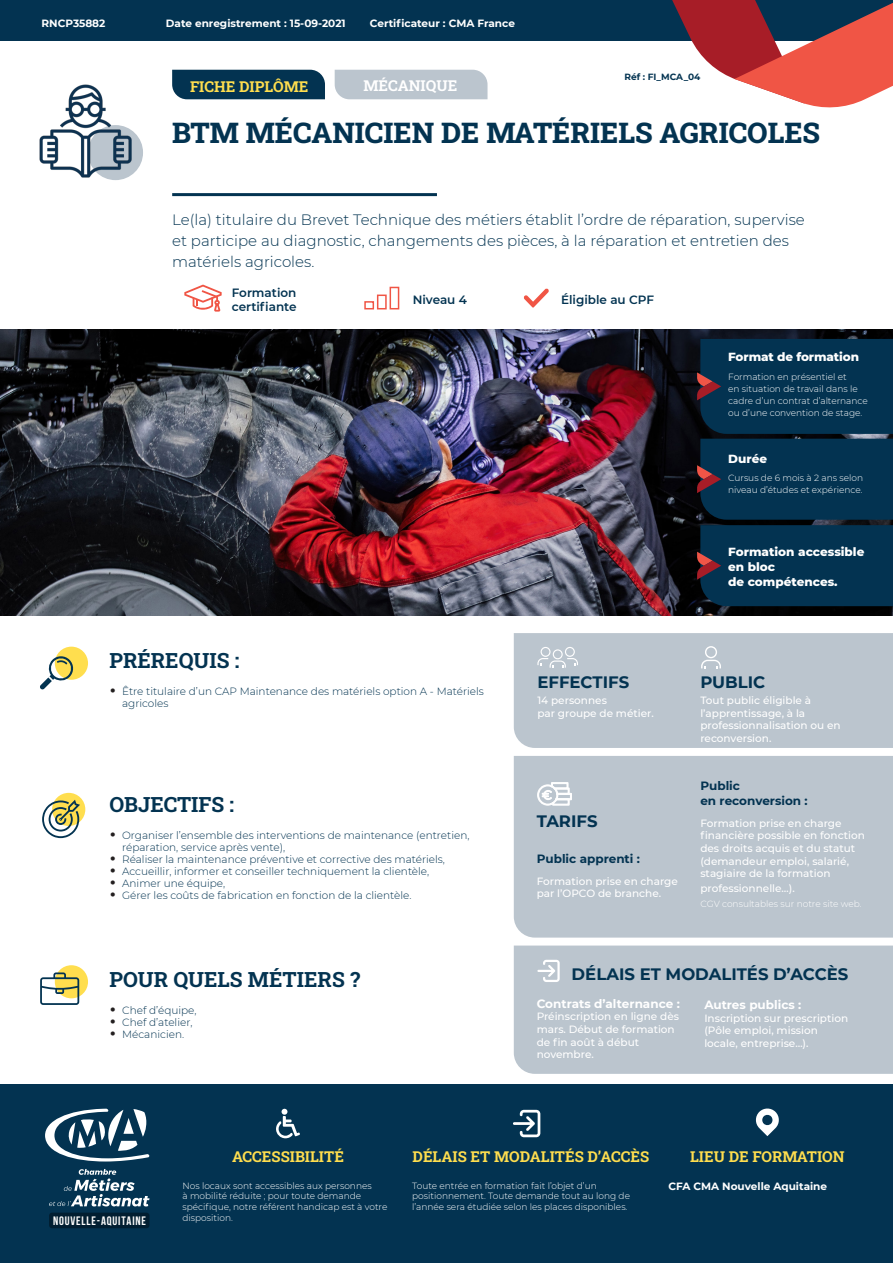
<style>
.page{position:relative;width:893px;height:1263px;background:#fff}
.page>*{position:absolute;margin:0;border:0;box-sizing:border-box;transform-origin:0 0}
.TITRE_DE_LA_FICHE{font:28.5px "Roboto Slab";color:#033351}
._8_FILETS_SOUS_TITRES{font:21px "Roboto Slab";color:#033351}
.t1{font:700 16.5px "Montserrat";color:#033351}
.Texte_intro{font:300 15px/21px "Montserrat";color:#033351}
.TITRES{font:15px "Roboto Slab";color:#ffde4e}
.Titre_Mon_objectif{font:15px "Roboto Slab";color:#ffde4e}
.Titre_Mon_objectif-2{font:15px "Roboto Slab";color:#fff}
.t2{font:700 12.3px "Bebas Neue";letter-spacing:.07em;color:#fff}
.t3{font:800 12px/15px "Montserrat";color:#fff}
.t4{font:600 12px/14.4px "Montserrat";color:#033351}
.t5{font:700 12px/14.4px "Montserrat";color:#033351}
.t6{font:700 12px "Montserrat";color:#fff}
.t7{font:500 10.5px/12.6px "Montserrat";color:#fff}
.t8{font:300 10.5px/12px "Montserrat";color:#033351}
.Num_Reference_fiche{font:700 10.5px "Montserrat";color:#fff}
.Texte_lieu_de_formation{font:700 10.5px "Montserrat";color:#fff}
.Texte_intro-2{font:300 9px/10.8px "Montserrat";color:#fff}
.Num_Reference_fiche-2{font:700 9px "Montserrat";color:#033351}
.s1{font-family:"Volte";font-weight:400;font-size:18px;color:#231f20}
</style>
<div class="page">
<img style="left:0;top:329px;width:893px;height:287px">
<div style="left:0;top:0;width:893px;height:40px;background:#033351"></div>
<div style="left:172px;top:70px;width:153px;height:29px;background:#033351"></div>
<div style="left:335px;top:70px;width:152px;height:29px;background:#bbc5ce"></div>
<svg style="left:184px;top:285px;width:38px;height:27px"></svg>
<div style="left:364px;top:301px;width:10px;height:8px;border:2px solid #f05545"></div>
<div style="left:390px;top:287px;width:9px;height:22px;border:2px solid #f05545"></div>
<div style="left:377px;top:295px;width:10px;height:14px;border:2px solid #f05545"></div>
<div style="left:55px;top:647px;width:33px;height:33px;background:#ffde4e;border-radius:50%"></div>
<svg style="left:40px;top:655px;width:34px;height:35px"></svg>
<div style="left:52px;top:793px;width:33px;height:33px;background:#ffde4e;border-radius:50%"></div>
<svg style="left:42px;top:800px;width:38px;height:38px"></svg>
<div style="left:55px;top:965px;width:33px;height:33px;background:#ffde4e;border-radius:50%"></div>
<svg style="left:40px;top:972px;width:39px;height:33px"></svg>
<div style="left:514px;top:756px;width:379px;height:181px;background:#bbc5ce"></div>
<div style="left:514px;top:945px;width:379px;height:129px;background:#bbc5ce"></div>
<svg style="left:537px;top:960px;width:23px;height:22px"></svg>
<div style="left:514px;top:633px;width:379px;height:115px;background:#bbc5ce"></div>
<svg style="left:537px;top:782px;width:35px;height:23px"></svg>
<div style="left:0;top:1084px;width:893px;height:179px;background:#033351"></div>
<svg style="left:49px;top:1169px;width:101px;height:37px"></svg>
<svg style="left:45px;top:1109px;width:104px;height:52px"></svg>
<div style="left:49px;top:1212px;width:101px;height:16px;background:#011e31;border-radius:3px"></div>
<svg style="left:756px;top:1108px;width:23px;height:28px"></svg>
<svg style="left:276px;top:1109px;width:24px;height:29px"></svg>
<svg style="left:513px;top:1110px;width:27px;height:27px"></svg>
<img style="left:39px;top:84px;width:104px;height:96px">
<svg style="left:591px;top:0;width:302px;height:108px"></svg>
<hr style="left:172px;top:193px;width:265px;height:3px;background:#033351">
<svg style="left:524px;top:288px;width:25px;height:20px"></svg>
<svg style="left:697px;top:339px;width:196px;height:267px;background:#07314d"></svg>
<p class="Num_Reference_fiche" style="left:42px;top:15px;width:65px">RNCP35882</p>
<p class="Num_Reference_fiche" style="left:166px;top:15px;width:181px">Date enregistrement : 15-09-2021</p>
<p class="Num_Reference_fiche" style="left:370px;top:15px;width:147px">Certificateur : CMA France</p>
<p class="Titre_Mon_objectif" style="left:190px;top:76px;width:120px">FICHE DIPLÔME</p>
<p class="Titre_Mon_objectif-2" style="left:363px;top:75px;width:96px">MÉCANIQUE</p>
<p class="Num_Reference_fiche-2" style="left:624px;top:70px;width:77px">Réf : FI_MCA_04</p>
<p class="TITRE_DE_LA_FICHE" style="left:172px;top:113px;width:650px">BTM MÉCANICIEN DE MATÉRIELS AGRICOLES</p>
<p class="Texte_intro" style="left:172px;top:209px;width:634px">Le(la) titulaire du Brevet Technique des métiers établit l’ordre de réparation, supervise et participe au diagnostic, changements des pièces, à la réparation et entretien des matériels agricoles.</p>
<p class="t4" style="left:232px;top:285px;width:66px">Formation certifiante</p>
<p class="t4" style="left:413px;top:292px;width:56px">Niveau 4</p>
<p class="t4" style="left:561px;top:292px;width:94px">Éligible au CPF</p>
<p class="t3" style="left:728px;top:349px;width:132px">Format de formation</p>
<p class="Texte_intro-2" style="left:728px;top:370px;width:141px;line-height:12px">Formation en présentiel et<br>en situation de travail dans le cadre d’un contrat d’alternance ou d’une convention de stage.</p>
<p class="t3" style="left:728px;top:451px;width:40px">Durée</p>
<p class="Texte_intro-2" style="left:728px;top:471px;width:136px;line-height:12px">Cursus de 6 mois à 2 ans selon niveau d’études et expérience.</p>
<p class="_8_FILETS_SOUS_TITRES" style="left:109px;top:645px;width:132px">PRÉREQUIS :</p>
<p class="t8" style="left:122px;top:685px;width:363px;text-indent:-13px"><span class="s1">•</span> Être titulaire d’un CAP Maintenance des matériels option A - Matériels agricoles</p>
<p class="_8_FILETS_SOUS_TITRES" style="left:109px;top:790px;width:126px">OBJECTIFS :</p>
<p class="t8" style="left:122px;top:829px;width:349px;text-indent:-13px"><span class="s1">•</span> Organiser l’ensemble des interventions de maintenance (entretien, réparation, service après vente),</p>
<p class="t8" style="left:109px;top:853px;width:337px"><span class="s1">•</span> Réaliser la maintenance préventive et corrective des matériels,</p>
<p class="t8" style="left:109px;top:865px;width:321px"><span class="s1">•</span> Accueillir, informer et conseiller techniquement la clientèle,</p>
<p class="t8" style="left:109px;top:877px;width:117px"><span class="s1">•</span> Animer une équipe,</p>
<p class="t8" style="left:109px;top:889px;width:304px"><span class="s1">•</span> Gérer les coûts de fabrication en fonction de la clientèle.</p>
<p class="_8_FILETS_SOUS_TITRES" style="left:109px;top:965px;width:252px">POUR QUELS MÉTIERS ?</p>
<p class="t8" style="left:109px;top:1004px;width:89px"><span class="s1">•</span> Chef d’équipe,</p>
<p class="t8" style="left:109px;top:1016px;width:85px"><span class="s1">•</span> Chef d’atelier,</p>
<p class="t8" style="left:109px;top:1028px;width:76px"><span class="s1">•</span> Mécanicien.</p>
<p class="t3" style="left:728px;top:544px;width:138px">Formation accessible en bloc<br>de compétences.</p>
<p class="t1" style="left:537px;top:671px;width:93px">EFFECTIFS</p>
<p class="t1" style="left:700px;top:671px;width:66px">PUBLIC</p>
<p class="t7" style="left:537px;top:694px;width:118px">14 personnes<br>par groupe de métier.</p>
<p class="t1" style="left:537px;top:809px;width:62px">TARIFS</p>
<p class="t5" style="left:537px;top:851px;width:105px">Public apprenti :</p>
<p class="t7" style="left:537px;top:874px;width:143px">Formation prise en charge par l’OPCO de branche.</p>
<p class="t7" style="left:700px;top:694px;width:142px">Tout public éligible à l’apprentissage, à la professionnalisation ou en reconversion.</p>
<p class="t5" style="left:700px;top:778px;width:109px">Public<br>en reconversion :</p>
<p class="t7" style="left:700px;top:816px;width:166px">Formation prise en charge financière possible en fonction des droits acquis et du statut (demandeur emploi, salarié, stagiaire de la formation</p>
<p class="t7" style="left:700px;top:881px;width:96px">professionnelle…).</p>
<p class="Texte_intro-2" style="left:700px;top:898px;width:163px">CGV consultables sur notre site web.</p>
<p class="t1" style="left:572px;top:962px;width:278px">DÉLAIS ET MODALITÉS D’ACCÈS</p>
<p class="t6" style="left:537px;top:995px;width:145px">Contrats d’alternance :</p>
<p class="t7" style="left:537px;top:1010px;width:144px">Préinscription en ligne dès mars. Début de formation de fin août à début novembre.</p>
<p class="t6" style="left:704px;top:996px;width:98px">Autres publics :</p>
<p class="t7" style="left:704px;top:1011px;width:145px">Inscription sur prescription (Pôle emploi, mission locale, entreprise…).</p>
<h3 class="t2" style="left:53px;top:1214px;width:95px">NOUVELLE-AQUITAINE</h3>
<p class="TITRES" style="left:232px;top:1146px;width:113px">ACCESSIBILITÉ</p>
<p class="TITRES" style="left:413px;top:1146px;width:238px">DÉLAIS ET MODALITÉS D’ACCÈS</p>
<p class="TITRES" style="left:690px;top:1146px;width:156px">LIEU DE FORMATION</p>
<p class="Texte_intro-2" style="left:182px;top:1179px;width:206px">Nos locaux sont accessibles aux personnes<br>à mobilité réduite ; pour toute demande spécifique, notre référent handicap est à votre disposition.</p>
<p class="Texte_intro-2" style="left:412px;top:1179px;width:219px">Toute entrée en formation fait l’objet d’un positionnement. Toute demande tout au long de l’année sera étudiée selon les places disponibles.</p>
<p class="Texte_lieu_de_formation" style="left:668px;top:1179px;width:160px">CFA CMA Nouvelle Aquitaine</p>
</div>
